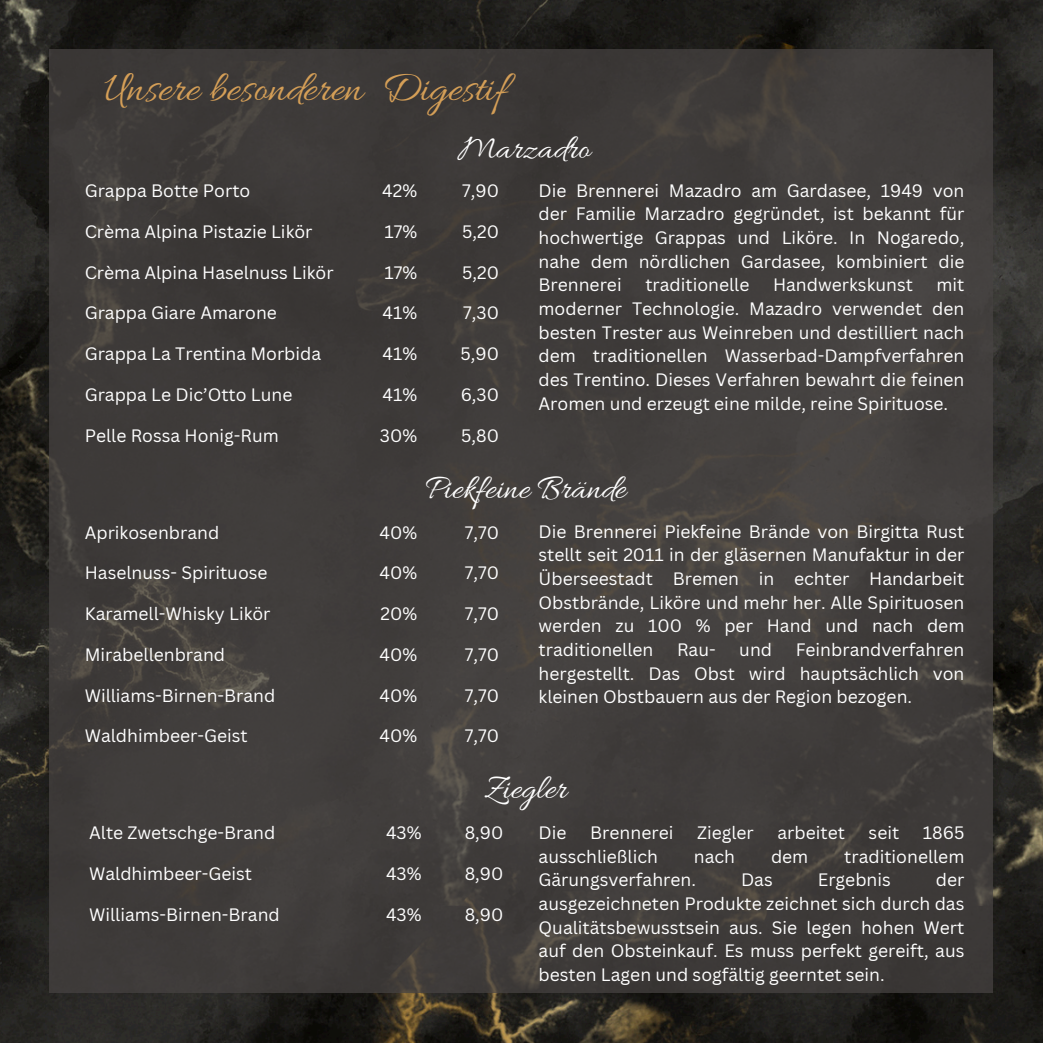
<style>
.page{position:relative;width:1043px;height:1043px;background:#fff}
.page>*{position:absolute;margin:0;border:0;box-sizing:border-box;transform-origin:0 0}
.t1{font:43.75px "Allura";color:#d59f57}
.t2{font:35px "Allura";color:#fff}
.t3{font:17.5px/23.6px "Canva Sans";color:#fff;text-align:justify}
</style>
<div class="page">
<img style="left:0;top:0;width:1042px;height:1042px">
<div style="left:50px;top:50px;width:942px;height:942px;background:#403c3b"></div>
<p class="t1" style="left:104px;top:64px;width:404px">Unsere besonderen Digestif</p>
<p class="t2" style="left:458px;top:129px;width:134px">Marzadro</p>
<p class="t3" style="left:85px;top:179px;width:167px">Grappa Botte Porto</p>
<p class="t3" style="left:382px;top:179px;width:36px">42%</p>
<p class="t3" style="left:462px;top:179px;width:38px">7,90</p>
<p class="t3" style="left:85px;top:219px;width:229px">Crèma Alpina Pistazie Likör</p>
<p class="t3" style="left:384px;top:219px;width:34px">17%</p>
<p class="t3" style="left:462px;top:219px;width:38px">5,20</p>
<h2 class="t3" style="left:85px;top:260px;width:250px">Crèma Alpina Haselnuss Likör</h2>
<p class="t3" style="left:384px;top:260px;width:34px">17%</p>
<p class="t3" style="left:462px;top:260px;width:38px">5,20</p>
<p class="t3" style="left:85px;top:301px;width:194px">Grappa Giare Amarone</p>
<p class="t3" style="left:382px;top:301px;width:36px">41%</p>
<p class="t3" style="left:463px;top:301px;width:37px">7,30</p>
<p class="t3" style="left:85px;top:341px;width:238px">Grappa La Trentina Morbida</p>
<p class="t3" style="left:382px;top:341px;width:36px">41%</p>
<p class="t3" style="left:460px;top:341px;width:40px">5,90</p>
<p class="t3" style="left:85px;top:382px;width:209px">Grappa Le Dic’Otto Lune</p>
<p class="t3" style="left:382px;top:382px;width:36px">41%</p>
<p class="t3" style="left:460px;top:382px;width:40px">6,30</p>
<p class="t3" style="left:85px;top:423px;width:195px">Pelle Rossa Honig-Rum</p>
<p class="t3" style="left:380px;top:423px;width:39px">30%</p>
<p class="t3" style="left:461px;top:423px;width:39px">5,80</p>
<p class="t3" style="left:538px;top:178px;width:427px">Die Brennerei Mazadro am Gardasee, 1949 von der Familie Marzadro gegründet, ist bekannt für hochwertige Grappas und Liköre. In Nogaredo, nahe dem nördlichen Gardasee, kombiniert die Brennerei</p>
<p class="t3" style="left:538px;top:273px;width:427px;text-indent:398px">mit moderner Technologie. Mazadro verwendet den besten Trester aus Weinreben und destilliert nach dem traditionellen Wasserbad-Dampfverfahren des Trentino. Dieses Verfahren bewahrt die feinen Aromen und erzeugt eine milde, reine Spirituose.</p>
<p class="t3" style="left:645px;top:273px;width:105px">traditionelle</p>
<p class="t3" style="left:772px;top:273px;width:141px">Handwerkskunst</p>
<p class="t2" style="left:425px;top:469px;width:202px">Piekfeine Brände</p>
<h1 class="t3" style="left:85px;top:520px;width:136px">Aprikosenbrand</h1>
<h2 class="t3" style="left:379px;top:520px;width:39px">40%</h2>
<p class="t3" style="left:464px;top:520px;width:36px">7,70</p>
<p class="t3" style="left:85px;top:560px;width:184px">Haselnuss- Spirituose</p>
<p class="t3" style="left:379px;top:560px;width:39px">40%</p>
<p class="t3" style="left:464px;top:560px;width:36px">7,70</p>
<p class="t3" style="left:85px;top:601px;width:187px">Karamell-Whisky Likör</p>
<p class="t3" style="left:380px;top:601px;width:38px">20%</p>
<p class="t3" style="left:464px;top:601px;width:36px">7,70</p>
<p class="t3" style="left:85px;top:642px;width:142px">Mirabellenbrand</p>
<p class="t3" style="left:379px;top:642px;width:39px">40%</p>
<p class="t3" style="left:464px;top:642px;width:36px">7,70</p>
<p class="t3" style="left:85px;top:682px;width:192px">Williams-Birnen-Brand</p>
<p class="t3" style="left:379px;top:682px;width:39px">40%</p>
<p class="t3" style="left:464px;top:682px;width:36px">7,70</p>
<p class="t3" style="left:85px;top:723px;width:164px">Waldhimbeer-Geist</p>
<p class="t3" style="left:379px;top:723px;width:39px">40%</p>
<p class="t3" style="left:464px;top:723px;width:36px">7,70</p>
<p class="t3" style="left:538px;top:519px;width:427px">Die Brennerei Piekfeine Brände von Birgitta Rust stellt seit 2011 in der gläsernen Manufaktur in der Überseestadt Bremen in echter Handarbeit Obstbrände, Liköre und mehr her. Alle Spirituosen werden zu 100 % per Hand und nach dem traditionellen</p>
<p class="t3" style="left:538px;top:637px;width:427px;text-indent:257px">Feinbrandverfahren hergestellt. Das Obst wird hauptsächlich von kleinen Obstbauern aus der Region bezogen.</p>
<p class="t3" style="left:676px;top:637px;width:40px">Rau-</p>
<p class="t3" style="left:739px;top:637px;width:34px">und</p>
<p class="t2" style="left:484px;top:768px;width:84px">Ziegler</p>
<p class="t3" style="left:89px;top:820px;width:187px">Alte Zwetschge-Brand</p>
<p class="t3" style="left:386px;top:820px;width:37px">43%</p>
<p class="t3" style="left:464px;top:820px;width:40px">8,90</p>
<p class="t3" style="left:89px;top:861px;width:164px">Waldhimbeer-Geist</p>
<p class="t3" style="left:386px;top:861px;width:37px">43%</p>
<h2 class="t3" style="left:464px;top:861px;width:40px">8,90</h2>
<p class="t3" style="left:89px;top:902px;width:192px">Williams-Birnen-Brand</p>
<p class="t3" style="left:386px;top:902px;width:37px">43%</p>
<p class="t3" style="left:464px;top:902px;width:40px">8,90</p>
<p class="t3" style="left:538px;top:820px;width:29px">Die</p>
<p class="t3" style="left:590px;top:820px;width:85px">Brennerei</p>
<p class="t3" style="left:696px;top:820px;width:58px">Ziegler</p>
<p class="t3" style="left:777px;top:820px;width:69px">arbeitet</p>
<p class="t3" style="left:868px;top:820px;width:32px">seit</p>
<p class="t3" style="left:922px;top:820px;width:43px">1865</p>
<p class="t3" style="left:538px;top:843px;width:121px">ausschließlich</p>
<p class="t3" style="left:693px;top:843px;width:43px">nach</p>
<p class="t3" style="left:770px;top:843px;width:39px">dem</p>
<p class="t3" style="left:844px;top:843px;width:122px">traditionellem</p>
<p class="t3" style="left:538px;top:867px;width:159px">Gärungsverfahren.</p>
<p class="t3" style="left:740px;top:867px;width:33px">Das</p>
<p class="t3" style="left:817px;top:867px;width:74px">Ergebnis</p>
<p class="t3" style="left:538px;top:867px;width:427px;text-indent:397px">der ausgezeichneten Produkte zeichnet sich durch das Qualitätsbewusstsein aus. Sie legen hohen Wert auf den Obsteinkauf. Es muss perfekt gereift, aus besten Lagen und sogfältig geerntet sein.</p>
</div>
